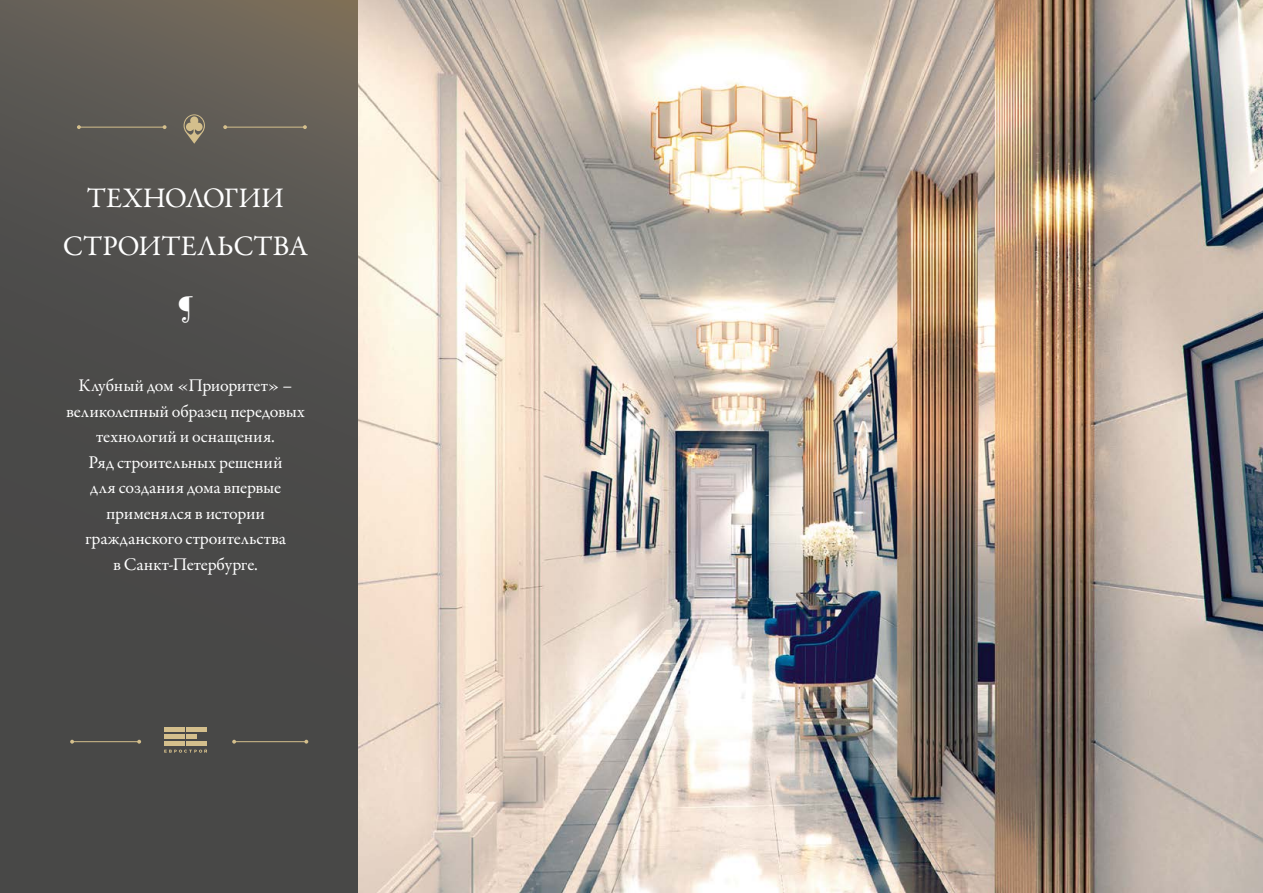
<style>
.page{position:relative;width:1263px;height:893px;background:#fff}
.page>*{position:absolute;margin:0;border:0;box-sizing:border-box;transform-origin:0 0}
.t1{font:30px "Garamond Premr Pro";color:#fff}
.t2{font:28.5px/48px "Garamond Premr Pro";letter-spacing:-.005em;color:#fff;text-align:center}
.t3{font:18px/25.5px "Garamond Premr Pro";letter-spacing:-.005em;color:#fff;text-align:center}
</style>
<div class="page">
<img style="left:357px;top:0;width:906px;height:893px">
<svg style="left:0;top:0;width:357px;height:893px;background:#504e4b"></svg>
<svg style="left:184px;top:114px;width:21px;height:30px"></svg>
<hr style="left:79px;top:127px;width:86px;height:1px;background:#d4bf8c">
<svg style="left:77px;top:125px;width:4px;height:4px"></svg>
<svg style="left:163px;top:125px;width:4px;height:4px"></svg>
<hr style="left:225px;top:127px;width:80px;height:1px;background:#d4bf8c">
<svg style="left:223px;top:125px;width:4px;height:4px"></svg>
<svg style="left:303px;top:125px;width:4px;height:4px"></svg>
<hr style="left:72px;top:741px;width:67px;height:1px;background:#d4bf8c">
<svg style="left:70px;top:740px;width:4px;height:4px"></svg>
<svg style="left:137px;top:740px;width:4px;height:4px"></svg>
<hr style="left:234px;top:741px;width:72px;height:1px;background:#d4bf8c">
<svg style="left:232px;top:740px;width:4px;height:4px"></svg>
<svg style="left:304px;top:740px;width:4px;height:4px"></svg>
<div style="left:164px;top:734px;width:20px;height:5px;background:#d4bf8c"></div>
<div style="left:164px;top:727px;width:20px;height:5px;background:#d4bf8c"></div>
<div style="left:164px;top:741px;width:20px;height:5px;background:#d4bf8c"></div>
<div style="left:187px;top:734px;width:10px;height:5px;background:#d4bf8c"></div>
<div style="left:187px;top:727px;width:20px;height:5px;background:#d4bf8c"></div>
<div style="left:187px;top:741px;width:20px;height:5px;background:#d4bf8c"></div>
<svg style="left:164px;top:749px;width:43px;height:4px"></svg>
<h2 class="t2" style="left:63px;top:174px;width:247px">ТЕХНОЛОГИИ<br>СТРОИТЕЛЬСТВА</h2>
<h1 class="t1" style="left:177px;top:287px;width:18px">¶</h1>
<p class="t3" style="left:66px;top:373px;width:240px">Клубный дом «Приоритет» – великолепный образец передовых технологий и оснащения.<br>Ряд строительных решений<br>для создания дома впервые применялся в истории гражданского строительства<br>в Санкт-Петербурге.</p>
</div>
